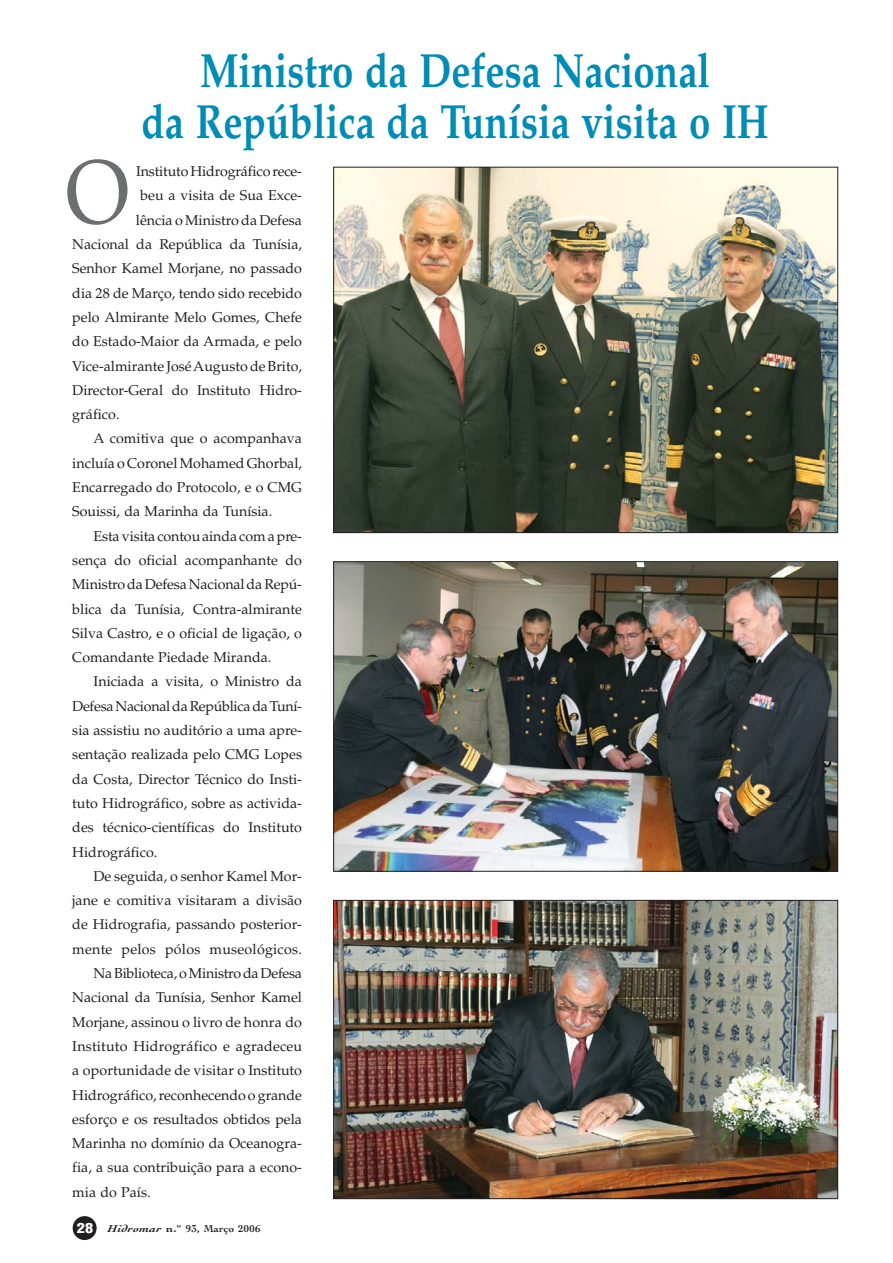
<style>
.page{position:relative;width:893px;height:1263px;background:#fff}
.page>*{position:absolute;margin:0;border:0;box-sizing:border-box;transform-origin:0 0}
.t1{font:90px "Palatino";color:#6d6e70;scale:.9 1}
.t2{font:700 48px/51px "Palatino";color:#008cb4;text-align:center;scale:.8 1}
.t3{font:14.25px "Palatino";color:#231f20}
.t4{font:14.25px "Palatino";letter-spacing:-.02em;color:#231f20}
.t5{font:700 10.5px "Cochin";letter-spacing:.025em;color:#231f20;scale:1.2 1}
.s1{font-family:"Helvetica";font-weight:900;font-stretch:condensed;font-size:13.5px;color:#fff}
.s2{font-style:italic}
</style>
<div class="page">
<div style="left:73px;top:1216px;width:24px;height:24px;background:#231f20;border-radius:50%"></div>
<img style="left:335px;top:169px;width:501px;height:362px">
<img style="left:335px;top:563px;width:501px;height:307px">
<div style="left:333px;top:561px;width:505px;height:311px;border:1px solid #231f20"></div>
<img style="left:335px;top:902px;width:501px;height:295px">
<div style="left:333px;top:900px;width:505px;height:299px;border:1px solid #231f20"></div>
<h2 class="t2" style="left:141px;top:51px;width:785px">Ministro da Defesa Nacional<br>da República da Tunísia visita o IH</h2>
<p class="t3" style="left:136px;top:166px;width:167px">Instituto Hidrográfico rece-</p>
<p class="t3" style="left:140px;top:190px;width:163px">beu a visita de Sua Exce-</p>
<p class="t3" style="left:136px;top:214px;width:168px">lência o Ministro da Defesa</p>
<p class="t3" style="left:72px;top:239px;width:231px">Nacional da República da Tunísia,</p>
<p class="t3" style="left:72px;top:263px;width:231px">Senhor Kamel Morjane, no passado</p>
<p class="t3" style="left:72px;top:287px;width:231px">dia 28 de Março, tendo sido recebido</p>
<p class="t3" style="left:72px;top:312px;width:231px">pelo Almirante Melo Gomes, Chefe</p>
<p class="t3" style="left:72px;top:336px;width:231px">do Estado-Maior da Armada, e pelo</p>
<p class="t3" style="left:72px;top:360px;width:231px">Vice-almirante José Augusto de Brito,</p>
<p class="t3" style="left:72px;top:384px;width:231px">Director-Geral do Instituto Hidro-</p>
<p class="t3" style="left:72px;top:409px;width:49px">gráfico.</p>
<p class="t3" style="left:94px;top:433px;width:210px">A comitiva que o acompanhava</p>
<p class="t3" style="left:72px;top:457px;width:231px">incluía o Coronel Mohamed Ghorbal,</p>
<p class="t3" style="left:72px;top:482px;width:231px">Encarregado do Protocolo, e o CMG</p>
<p class="t3" style="left:72px;top:506px;width:201px">Souissi, da Marinha da Tunísia.</p>
<p class="t3" style="left:94px;top:530px;width:210px">Esta visita contou ainda com a pre-</p>
<p class="t3" style="left:72px;top:555px;width:231px">sença do oficial acompanhante do</p>
<p class="t3" style="left:72px;top:579px;width:231px">Ministro da Defesa Nacional da Repú-</p>
<p class="t3" style="left:72px;top:603px;width:231px">blica da Tunísia, Contra-almirante</p>
<p class="t3" style="left:72px;top:627px;width:231px">Silva Castro, e o oficial de ligação, o</p>
<p class="t3" style="left:72px;top:652px;width:201px">Comandante Piedade Miranda.</p>
<p class="t3" style="left:94px;top:676px;width:210px">Iniciada a visita, o Ministro da</p>
<p class="t4" style="left:72px;top:700px;width:231px">Defesa Nacional da República da Tuní-</p>
<p class="t3" style="left:72px;top:725px;width:231px">sia assistiu no auditório a uma apre-</p>
<p class="t3" style="left:72px;top:749px;width:231px">sentação realizada pelo CMG Lopes</p>
<p class="t3" style="left:72px;top:773px;width:231px">da Costa, Director Técnico do Insti-</p>
<p class="t3" style="left:72px;top:798px;width:231px">tuto Hidrográfico, sobre as activida-</p>
<p class="t3" style="left:72px;top:822px;width:231px">des técnico-científicas do Instituto</p>
<p class="t3" style="left:72px;top:846px;width:87px">Hidrográfico.</p>
<p class="t3" style="left:94px;top:870px;width:210px">De seguida, o senhor Kamel Mor-</p>
<p class="t3" style="left:72px;top:895px;width:231px">jane e comitiva visitaram a divisão</p>
<p class="t3" style="left:72px;top:919px;width:231px">de Hidrografia, passando posterior-</p>
<p class="t3" style="left:72px;top:943px;width:231px">mente pelos pólos museológicos.</p>
<p class="t3" style="left:94px;top:968px;width:210px">Na Biblioteca, o Ministro da Defesa</p>
<p class="t3" style="left:72px;top:992px;width:231px">Nacional da Tunísia, Senhor Kamel</p>
<p class="t3" style="left:72px;top:1016px;width:231px">Morjane, assinou o livro de honra do</p>
<p class="t3" style="left:72px;top:1041px;width:231px">Instituto Hidrográfico e agradeceu</p>
<p class="t3" style="left:72px;top:1065px;width:231px">a oportunidade de visitar o Instituto</p>
<p class="t3" style="left:72px;top:1089px;width:231px">Hidrográfico, reconhecendo o grande</p>
<p class="t3" style="left:72px;top:1113px;width:231px">esforço e os resultados obtidos pela</p>
<p class="t3" style="left:72px;top:1138px;width:231px">Marinha no domínio da Oceanogra-</p>
<p class="t3" style="left:72px;top:1162px;width:231px">fia, a sua contribuição para a econo-</p>
<p class="t3" style="left:72px;top:1186px;width:80px">mia do País.</p>
<h1 class="t1" style="left:66px;top:157px;width:72px">O</h1>
<p class="t5" style="left:77px;top:1224px;width:155px"><span class="s1">28</span> <span class="s2">Hidromar</span> n.º 93, Março 2006</p>
</div>
